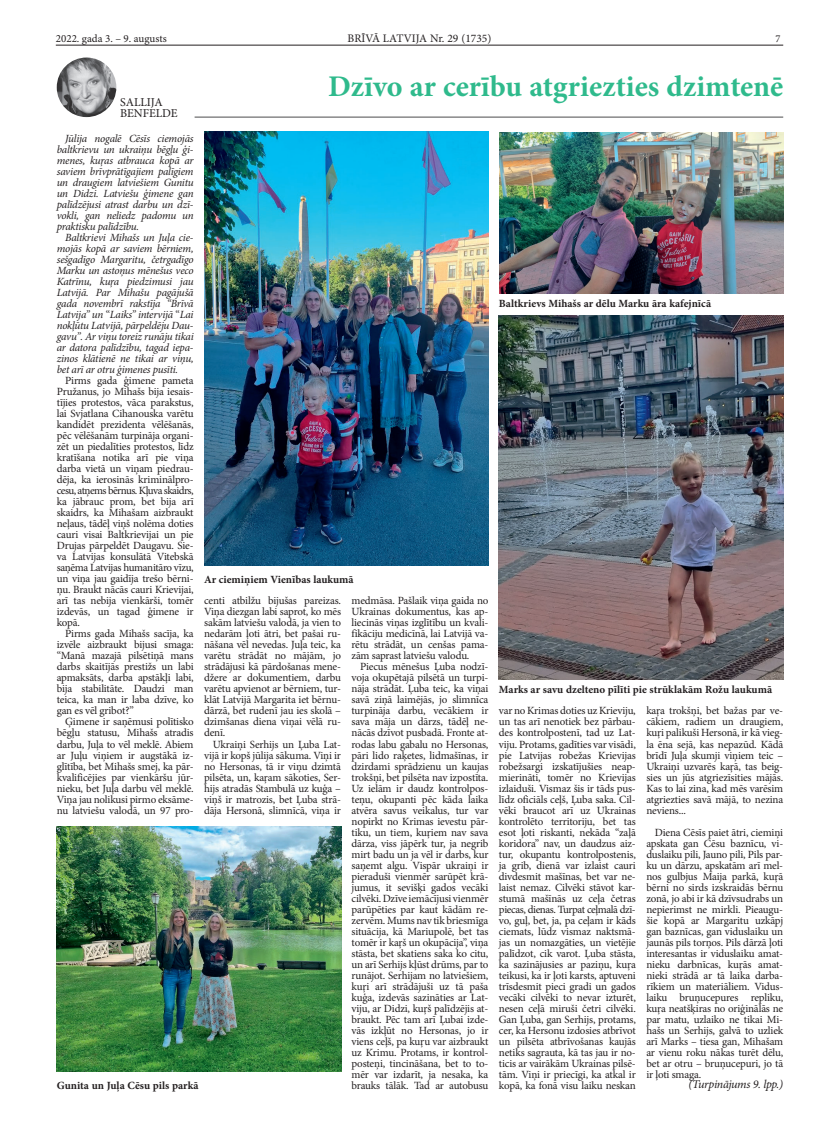
<style>
.page{position:relative;width:840px;height:1132px;background:#fff}
.page>*{position:absolute;margin:0;border:0;box-sizing:border-box;transform-origin:0 0}
.t1{font:700 30px "Minion Pro";color:#2fba8c}
.t2{font:12px/11px "Minion Pro";letter-spacing:-.005em;color:#231f20}
.t3{font:italic 11.9px "Minion Pro";letter-spacing:-.03em;color:#231f20}
.t4{font:11.5px "Minion Pro";color:#231f20}
.t5{font:11px/11px "Minion Pro";letter-spacing:-.015em;color:#231f20}
.t6{font:italic 11px/11px "Minion Pro";letter-spacing:-.025em;color:#231f20;text-align:justify}
.t7{font:700 11px "Minion Pro";color:#231f20}
.t8{font:10.5px "Minion Pro";color:#231f20}
.s1{font-style:normal}
</style>
<div class="page">
<hr style="left:56px;top:45px;width:726px;height:1px;background:#231f20">
<img style="left:57px;top:57px;width:59px;height:60px;border-radius:30px">
<hr style="left:194px;top:117px;width:588px;height:1px;background:#4b4c4d">
<img style="left:204px;top:132px;width:284px;height:434px">
<img style="left:498px;top:316px;width:284px;height:363px">
<img style="left:57px;top:826px;width:284px;height:244px">
<img style="left:499px;top:132px;width:283px;height:161px">
<p class="t5" style="left:56px;top:33px;width:112px">2022. gada 3. – 9. augusts</p>
<p class="t4" style="left:347px;top:30px;width:145px">BRĪVĀ LATVIJA Nr. 29 (1735)</p>
<p class="t8" style="left:774px;top:31px;width:7px">7</p>
<p class="t2" style="left:120px;top:97px;width:59px">SALLIJA<br>BENFELDE</p>
<h1 class="t1" style="left:328px;top:65px;width:456px">Dzīvo ar cerību atgriezties dzimtenē</h1>
<p class="t6" style="left:57px;top:133px;width:138px;text-indent:9px">Jūlija nogalē Cēsīs ciemojās baltkrievu un ukraiņu bēgļu ģi&shy;menes, kuŗas atbrauca kopā ar saviem brīvprātīgajiem palīgiem un draugiem latviešiem Gunitu un Didzi. Latviešu ģimene gan palīdzējusi atrast darbu un dzī&shy;vokli, gan neliedz padomu un praktisku palīdzību.</p>
<p class="t6" style="left:57px;top:232px;width:138px;text-indent:9px">Baltkrievi Mihašs un Juļa cie&shy;mojās kopā ar saviem bērniem, sešgadīgo Margaritu, četrgadīgo Marku un astoņus mēnešus veco Katrīnu, kuŗa piedzimusi jau Latvijā. Par Mihašu pagājušā gada novembrī rakstīja “Brīvā Latvija” un <span class="s1">“</span>Laiks” intervijā <span class="s1">“</span>Lai nokļūtu Latvijā, pārpeldēju Dau&shy;gavu”. Ar viņu toreiz runāju tikai ar datora palīdzību, tagad iepa&shy;zinos klātienē ne tikai ar viņu, bet arī ar otru ģimenes pusīti.</p>
<p class="t5" style="left:57px;top:375px;width:138px;text-align:justify;text-indent:9px">Pirms gada ģimene pameta Pružanus, jo Mihašs bija iesais&shy;tījies protestos, vāca parakstus, lai Svjatlana Cihanouska varētu kandidēt prezidenta vēlēšanās, pēc vēlēšanām turpināja organi&shy;zēt un piedalīties protestos, līdz kratīšana notika arī pie viņa darba vietā un viņam piedrau&shy;dēja, ka ierosinās kriminālpro&shy;cesu, atņems bērnus. Kļuva skaidrs, ka jābrauc prom, bet bija arī skaidrs, ka Mihašam aizbraukt neļaus, tādēļ viņš nolēma doties cauri visai Baltkrievijai un pie Drujas pārpeldēt Daugavu. Sie&shy;va Latvijas konsulātā Vitebskā saņēma Latvijas humanitāro vīzu, un viņa jau gaidīja trešo bērni&shy;ņu. Braukt nācās cauri Krievijai, arī tas nebija vienkārši, tomēr izdevās, un tagad ģimene ir kopā.</p>
<p class="t5" style="left:57px;top:628px;width:138px;text-align:justify;text-indent:9px">Pirms gada Mihašs sacīja, ka izvēle aizbraukt bijusi smaga: “Manā mazajā pilsētiņā mans darbs skaitījās prestižs un labi apmaksāts, darba apstākļi labi, bija stabilitāte. Daudzi man teica, ka man ir laba dzīve, ko gan es vēl gribot?”</p>
<p class="t5" style="left:57px;top:716px;width:138px;text-indent:9px">Ģimene ir saņēmusi polītisko bēgļu statusu, Mihašs atradis darbu, Juļa to vēl meklē. Abiem ar Juļu viņiem ir augstākā iz-- glītība, bet Mihašs smej, ka pār&shy;kvalificējies par vienkāršu jūr&shy;nieku, bet Juļa darbu vēl meklē.<br>Viņa jau nolikusi pirmo eksāme&shy;nu latviešu valodā, un 97 pro-</p>
<p class="t7" style="left:204px;top:571px;width:151px">Ar ciemiņiem Vienības laukumā</p>
<p class="t5" style="left:204px;top:595px;width:138px">centi atbilžu bijušas pareizas.<br>Viņa diezgan labi saprot, ko mēs sakām latviešu valodā, ja vien to nedarām ļoti ātri, bet pašai ru-- nāšana vēl nevedas. Juļa teic, ka varētu strādāt no mājām, jo strādājusi kā pārdošanas mene&shy;džere ar dokumentiem, darbu varētu apvienot ar bērniem, tur&shy;klāt Latvijā Margarita iet bērnu&shy;dārzā, bet rudenī jau ies skolā – dzimšanas diena viņai vēlā ru-- denī.</p>
<p class="t5" style="left:204px;top:738px;width:138px;text-align:justify;text-indent:9px">Ukraiņi Serhijs un Ļuba Lat&shy;vijā ir kopš jūlija sākuma. Viņi ir no Hersonas, tā ir viņu dzimtā pilsēta, un, kaŗam sākoties, Ser&shy;hijs atradās Stambulā uz kuģa – viņš ir matrozis, bet Ļuba strā&shy;dāja Hersonā, slimnīcā, viņa ir</p>
<p class="t5" style="left:351px;top:595px;width:138px">medmāsa. Pašlaik viņa gaida no<br>Ukrainas dokumentus, kas ap-- liecinās viņas izglītību un kvali&shy;fikāciju medicīnā, lai Latvijā va-- rētu strādāt, un cenšas pama&shy;zām saprast latviešu valodu.</p>
<p class="t5" style="left:351px;top:661px;width:138px;text-indent:9px">Piecus mēnešus Ļuba nodzī&shy;voja okupētajā pilsētā un turpi&shy;nāja strādāt. Ļuba teic, ka viņai savā ziņā laimējās, jo slimnīca turpināja darbu, vecākiem ir sava māja un dārzs, tādēļ ne-- nācās dzīvot pusbadā. Fronte at-- rodas labu gabalu no Hersonas, pāri lido raķetes, lidmašīnas, ir dzirdami sprādzienu un kaujas trokšņi, bet pilsēta nav izpostīta.<br>Uz ielām ir daudz kontrolpos&shy;teņu, okupanti pēc kāda laika atvēra savus veikalus, tur var nopirkt no Krimas ievestu pār&shy;tiku, un tiem, kuŗiem nav sava dārza, viss jāpērk tur, ja negrib mirt badu un ja vēl ir darbs, kur saņemt algu. Vispār ukraiņi ir pieraduši vienmēr sarūpēt krā&shy;jumus, it sevišķi gados vecāki cilvēki. Dzīve iemācījusi vienmēr parūpēties par kaut kādām re-- zervēm. Mums nav tik briesmīga situācija, kā Mariupolē, bet tas tomēr ir kaŗš un okupācija”, viņa stāsta, bet skatiens saka ko citu, un arī Serhijs kļūst drūms, par to runājot. Serhijam no latviešiem, kuŗi arī strādājuši uz tā paša kuģa, izdevās sazināties ar Lat&shy;viju, ar Didzi, kuŗš palīdzējis at-- braukt. Pēc tam arī Ļubai izde&shy;vās izkļūt no Hersonas, jo ir viens ceļš, pa kuŗu var aizbraukt uz Krimu. Protams, ir kontrol&shy;posteņi, tincināšana, bet to to-- mēr var izdarīt, ja nesaka, ka brauks tālāk. Tad ar autobusu</p>
<p class="t7" style="left:57px;top:1077px;width:143px">Gunita un Juļa Cēsu pils parkā</p>
<p class="t7" style="left:498px;top:295px;width:214px">Baltkrievs Mihašs ar dēlu Marku āra kafejnīcā</p>
<p class="t7" style="left:498px;top:681px;width:274px">Marks ar savu dzelteno pīlīti pie strūklakām Rožu laukumā</p>
<p class="t5" style="left:498px;top:705px;width:138px">var no Krimas doties uz Krieviju, un tas arī nenotiek bez pārbau&shy;des kontrolpostenī, tad uz Lat&shy;viju. Protams, gadīties var visādi, pie Latvijas robežas Krievijas robežsargi izskatījušies neap&shy;mierināti, tomēr no Krievijas izlaiduši. Vismaz šis ir tāds pus&shy;līdz oficiāls ceļš, Ļuba saka. Cil&shy;vēki braucot arī uz Ukrainas kontrolēto territoriju, bet tas esot ļoti riskanti, nekāda “zaļā koridora” nav, un daudzus aiz&shy;tur, okupantu kontrolpostenis, ja grib, dienā var izlaist cauri divdesmit mašīnas, bet var ne-- laist nemaz. Cilvēki stāvot kar&shy;stumā mašīnās uz ceļa četras piecas, dienas. Turpat ceļmalā dzī-- vo, guļ, bet, ja, pa ceļam ir kāds ciemats, lūdz vismaz naktsmā&shy;jas un nomazgāties, un vietējie palīdzot, cik varot. Ļuba stāsta, ka sazinājusies ar paziņu, kuŗa teikusi, ka ir ļoti karsts, aptuveni trīsdesmit pieci gradi un gados vecāki cilvēki to nevar izturēt, nesen ceļā miruši četri cilvēki.<br>Gan Ļuba, gan Serhijs, protams, cer, ka Hersonu izdosies atbrīvot un pilsēta atbrīvošanas kaujās netiks sagrauta, kā tas jau ir no-- ticis ar vairākām Ukrainas pilsē&shy;tām. Viņi ir priecīgi, ka atkal ir kopā, ka fonā visu laiku neskan</p>
<p class="t5" style="left:646px;top:705px;width:138px">kaŗa trokšņi, bet bažas par ve-- cākiem, radiem un draugiem, kuŗi palikuši Hersonā, ir kā vieg&shy;la ēna sejā, kas nepazūd. Kādā brīdī Juļa skumji viņiem teic –<br>Ukraiņi uzvarēs kaŗā, tas beig&shy;sies un jūs atgriezīsities mājās.<br>Kas to lai zina, kad mēs varēsim atgriezties savā mājā, to nezina neviens...</p>
<p class="t5" style="left:646px;top:826px;width:138px;text-indent:9px">Diena Cēsīs paiet ātri, ciemiņi apskata gan Cēsu baznīcu, vi-- duslaiku pili, Jauno pili, Pils par&shy;ku un dārzu, apskatām arī mel&shy;nos gulbjus Maija parkā, kuŗā bērni no sirds izskraidās bērnu zonā, jo abi ir kā dzīvsudrabs un nepierimst ne mirkli. Pieaugu&shy;šie kopā ar Margaritu uzkāpj gan baznīcas, gan viduslaiku un jaunās pils torņos. Pils dārzā ļoti interesantas ir viduslaiku amat&shy;nieku darbnīcas, kuŗās amat&shy;nieki strādā ar tā laika darba&shy;rīkiem un materiāliem. Vidus--- laiku bruņucepures repliku, kuŗa neatšķiras no oriģinālās ne par matu, uzlaiko ne tikai Mi&shy;hašs un Serhijs, galvā to uzliek arī Marks – tiesa gan, Mihašam ar vienu roku nākas turēt dēlu, bet ar otru – bruņucepuri, jo tā ir ļoti smaga.</p>
<p class="t3" style="left:688px;top:1075px;width:96px">(Turpinājums 9. lpp.)</p>
</div>
